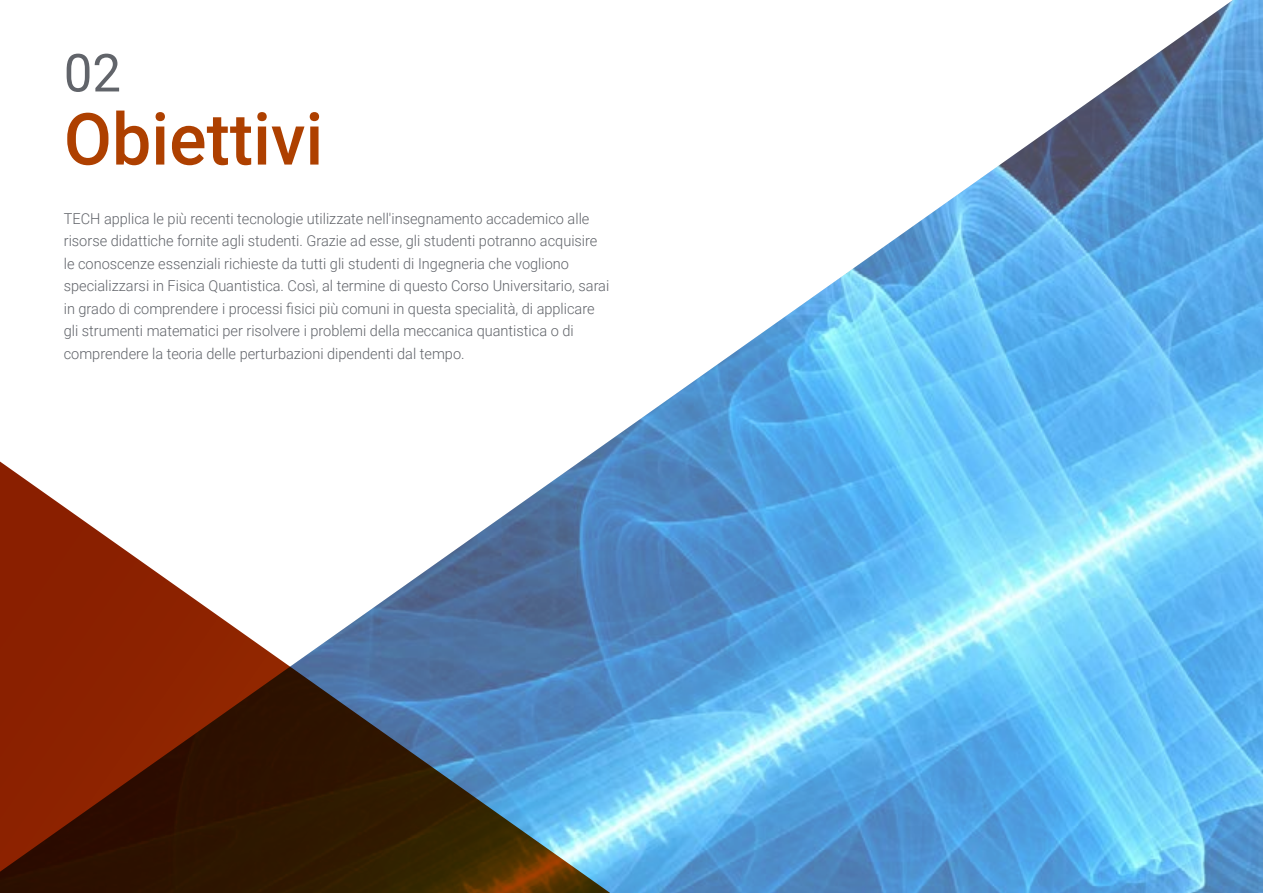
<style>
.page{position:relative;width:1263px;height:893px;background:#fff}
.page>*{position:absolute;margin:0;border:0;box-sizing:border-box;transform-origin:0 0}
.t1{font:500 72px "Roboto";color:#ae4000}
.t2{font:52.5px "Roboto";color:#61646a}
.t3{font:300 15px/22.5px "Roboto";color:#61646a}
</style>
<div class="page">
<img style="left:602px;top:0;width:661px;height:893px">
<svg style="left:0;top:446px;width:640px;height:447px"></svg>
<h2 class="t2" style="left:64px;top:36px;width:59px">02</h2>
<h1 class="t1" style="left:64px;top:89px;width:261px">Obiettivi</h1>
<p class="t3" style="left:64px;top:207px;width:547px">TECH applica le più recenti tecnologie utilizzate nell'insegnamento accademico alle risorse didattiche fornite agli studenti. Grazie ad esse, gli studenti potranno acquisire le conoscenze essenziali richieste da tutti gli studenti di Ingegneria che vogliono specializzarsi in Fisica Quantistica. Così, al termine di questo Corso Universitario, sarai in grado di comprendere i processi fisici più comuni in questa specialità, di applicare gli strumenti matematici per risolvere i problemi della meccanica quantistica o di comprendere la teoria delle perturbazioni dipendenti dal tempo.</p>
</div>
